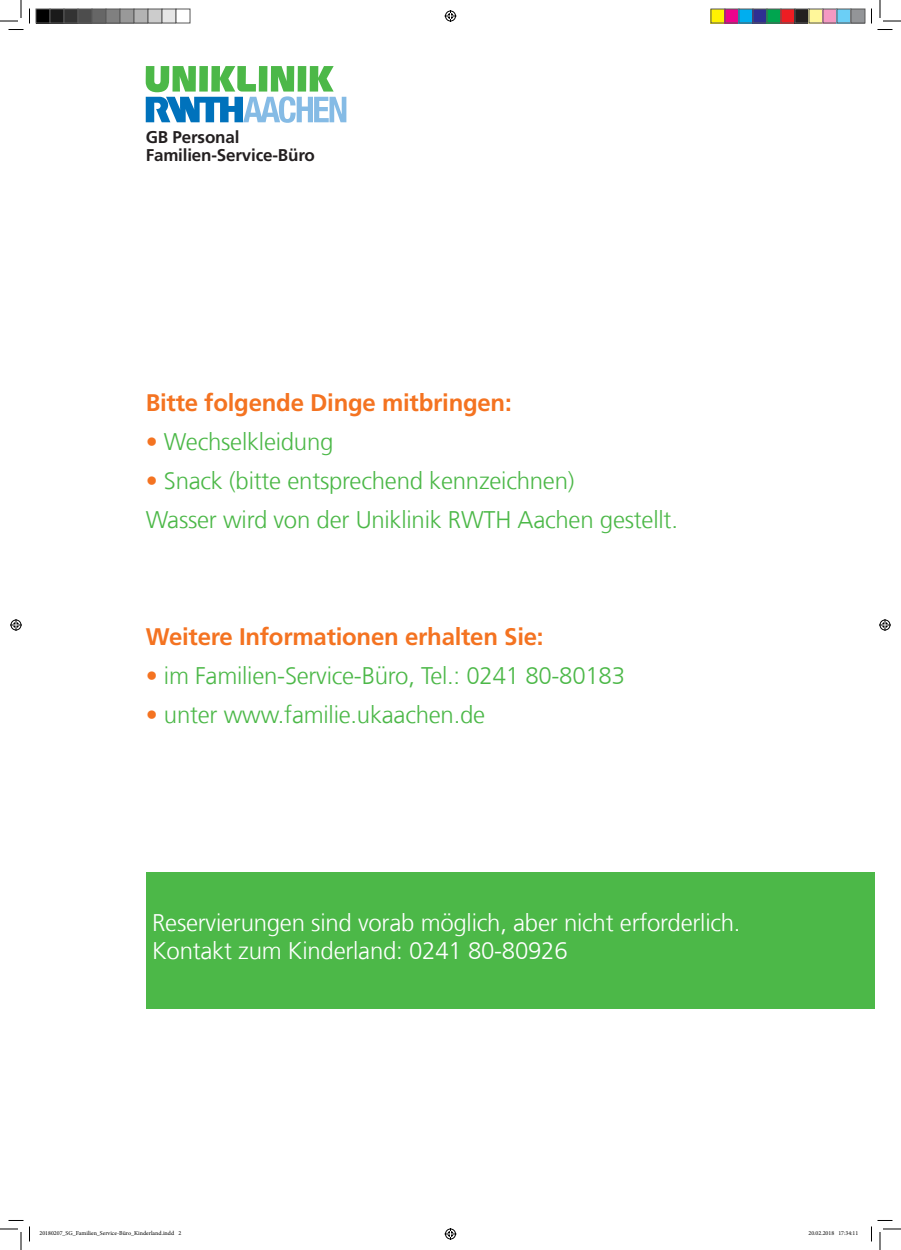
<style>
.page{position:relative;width:901px;height:1250px;background:#fff}
.page>*{position:absolute;margin:0;border:0;box-sizing:border-box;transform-origin:0 0}
.t1{font:300 24px/39px "Frutiger LT Com";letter-spacing:-.01em;color:#4cb848}
.t2{font:300 24px/28px "Frutiger LT Com";letter-spacing:-.01em;color:#fff}
.t3{font:700 24px "Frutiger LT Com";letter-spacing:-.01em;color:#f47321}
.t4{font:700 17px/18px "Frutiger LT Com";letter-spacing:-.01em;color:#231f20}
.t5{font:6px "Minion Pro";color:#000}
.s1{font-weight:700;color:#f47321}
</style>
<div class="page">
<svg style="left:146px;top:66px;width:200px;height:57px"></svg>
<div style="left:146px;top:872px;width:728px;height:137px;background:#4cb848"></div>
<svg style="left:0;top:0;width:30px;height:30px"></svg>
<svg style="left:0;top:1220px;width:30px;height:30px"></svg>
<svg style="left:871px;top:0;width:30px;height:30px"></svg>
<svg style="left:871px;top:1220px;width:30px;height:30px"></svg>
<svg style="left:444px;top:10px;width:12px;height:12px"></svg>
<svg style="left:444px;top:1228px;width:12px;height:12px"></svg>
<svg style="left:10px;top:619px;width:12px;height:12px"></svg>
<svg style="left:879px;top:619px;width:12px;height:12px"></svg>
<div style="left:36px;top:9px;width:14px;height:14px;background:#000"></div>
<div style="left:36px;top:9px;width:15px;height:15px;border:1px solid #595959"></div>
<div style="left:50px;top:9px;width:14px;height:14px;background:#1a1a1a"></div>
<div style="left:50px;top:9px;width:15px;height:15px;border:1px solid #595959"></div>
<div style="left:64px;top:9px;width:14px;height:14px;background:#333"></div>
<div style="left:64px;top:9px;width:15px;height:15px;border:1px solid #595959"></div>
<div style="left:78px;top:9px;width:14px;height:14px;background:#4d4d4d"></div>
<div style="left:78px;top:9px;width:15px;height:15px;border:1px solid #595959"></div>
<div style="left:92px;top:9px;width:14px;height:14px;background:#666"></div>
<div style="left:92px;top:9px;width:15px;height:15px;border:1px solid #595959"></div>
<div style="left:106px;top:9px;width:14px;height:14px;background:#808080"></div>
<div style="left:106px;top:9px;width:15px;height:15px;border:1px solid #595959"></div>
<div style="left:120px;top:9px;width:14px;height:14px;background:#999"></div>
<div style="left:120px;top:9px;width:15px;height:15px;border:1px solid #595959"></div>
<div style="left:134px;top:9px;width:14px;height:14px;background:#b3b3b3"></div>
<div style="left:134px;top:9px;width:15px;height:15px;border:1px solid #595959"></div>
<div style="left:148px;top:9px;width:14px;height:14px;background:#ccc"></div>
<div style="left:148px;top:9px;width:15px;height:15px;border:1px solid #595959"></div>
<div style="left:162px;top:9px;width:14px;height:14px;background:#e6e6e6"></div>
<div style="left:162px;top:9px;width:15px;height:15px;border:1px solid #595959"></div>
<div style="left:711px;top:9px;width:14px;height:14px;background:#fff101"></div>
<div style="left:725px;top:9px;width:14px;height:14px;background:#ed028c"></div>
<div style="left:739px;top:9px;width:14px;height:14px;background:#00aeef"></div>
<div style="left:753px;top:9px;width:14px;height:14px;background:#2e3092"></div>
<div style="left:752px;top:9px;width:15px;height:15px;border:1px solid #595959"></div>
<div style="left:767px;top:9px;width:14px;height:14px;background:#00a54f"></div>
<div style="left:766px;top:9px;width:15px;height:15px;border:1px solid #595959"></div>
<div style="left:781px;top:9px;width:14px;height:14px;background:#ee1d23"></div>
<div style="left:795px;top:9px;width:14px;height:14px;background:#231f20"></div>
<div style="left:794px;top:9px;width:15px;height:15px;border:1px solid #595959"></div>
<div style="left:809px;top:9px;width:14px;height:14px;background:#fff79a"></div>
<div style="left:823px;top:9px;width:14px;height:14px;background:#f499c2"></div>
<div style="left:837px;top:9px;width:14px;height:14px;background:#6bcff6"></div>
<div style="left:851px;top:9px;width:14px;height:14px;background:#939598"></div>
<div style="left:850px;top:9px;width:15px;height:15px;border:1px solid #595959"></div>
<p class="t4" style="left:146px;top:129px;width:171px">GB Personal<br>Familien-Service-Büro</p>
<p class="t3" style="left:146px;top:388px;width:367px">Bitte folgende Dinge mitbringen:</p>
<p class="t1" style="left:146px;top:422px;width:189px"><span class="s1">•</span> Wechselkleidung</p>
<p class="t1" style="left:146px;top:461px;width:534px"><span class="s1">•</span> Snack (bitte entsprechend kennzeichnen)<br>Wasser wird von der Uniklinik RWTH Aachen gestellt.</p>
<p class="t3" style="left:146px;top:622px;width:399px">Weitere Informationen erhalten Sie:</p>
<p class="t1" style="left:146px;top:656px;width:481px"><span class="s1">•</span> im Familien-Service-Büro, Tel.: 0241 80-80183</p>
<p class="t1" style="left:146px;top:695px;width:341px"><span class="s1">•</span> unter www.familie.ukaachen.de</p>
<p class="t2" style="left:152px;top:909px;width:590px">Reservierungen sind vorab möglich, aber nicht erforderlich.<br>Kontakt zum Kinderland: 0241 80-80926</p>
<p class="t5" style="left:40px;top:1229px;width:143px">20180207_SG_Familien_Service-Büro_Kinderland.indd 2</p>
<p class="t5" style="left:808px;top:1229px;width:51px">20.02.2018 17:34:11</p>
</div>
